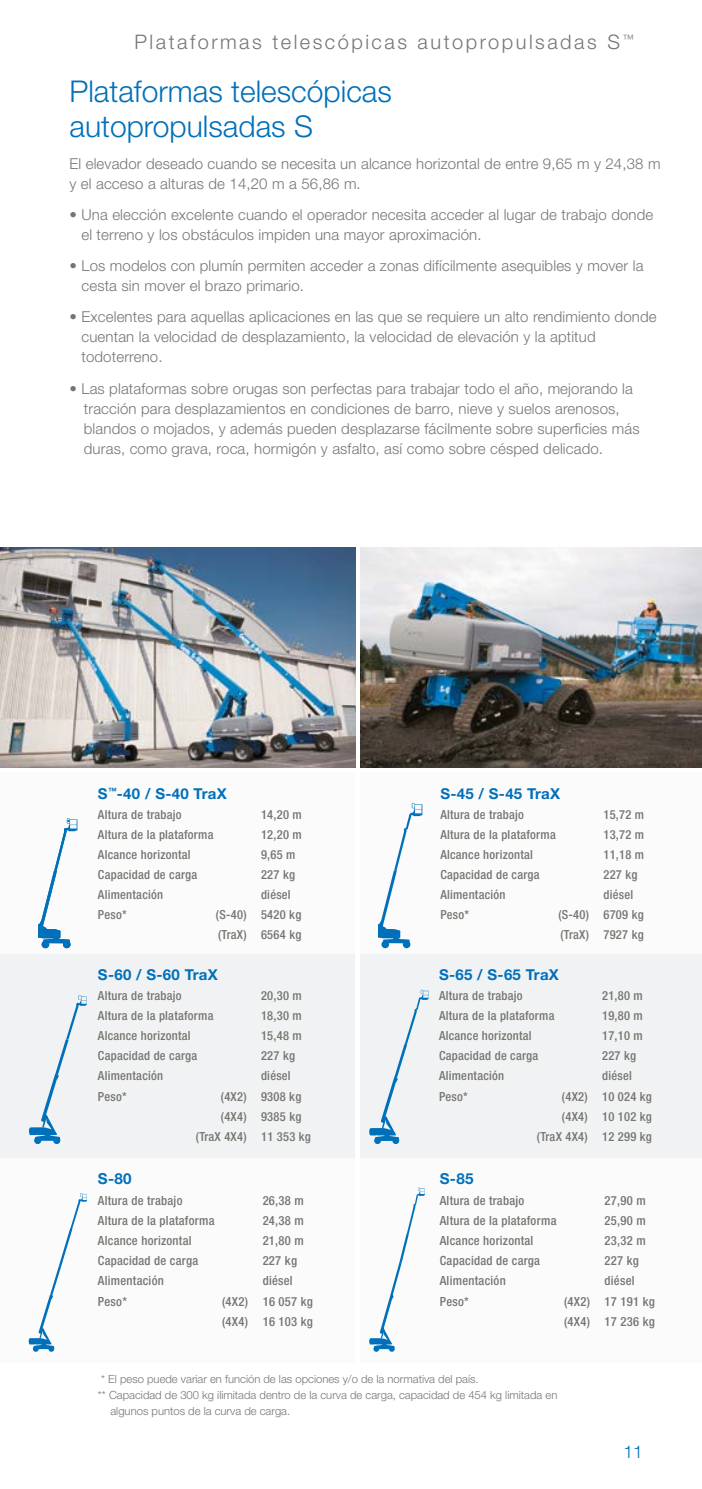
<style>
.page{position:relative;width:702px;height:1489px;background:#fff}
.page>*{position:absolute;margin:0;border:0;box-sizing:border-box;transform-origin:0 0}
.t1{font:300 30px/35px "Helvetica Neue LT Std";color:#0070ba}
.t2{font:300 20px "Helvetica Neue LT Std";letter-spacing:.125em;color:#767571}
.t3{font:300 17.5px "Helvetica Neue LT Std";color:#0070ba}
.t4{font:700 15.25px "Helvetica Neue LT Std";color:#0070ba}
.t5{font:300 15px/20px "Helvetica Neue LT Std";letter-spacing:.01em;color:#767571}
.t6{font:700 15px "Helvetica Neue LT Std";letter-spacing:.02em;color:#0070ba}
.t7{font:500 condensed 12.75px/20.2px "Helvetica Neue LT Std";letter-spacing:.02em;color:#767571}
.t8{font:500 condensed 12.5px/20px "Helvetica Neue LT Std";letter-spacing:.02em;color:#767571}
.t9{font:300 11.25px "Helvetica Neue LT Std";color:#767571}
</style>
<div class="page">
<div style="left:0;top:1158px;width:702px;height:204px;background:#fbfbfb"></div>
<div style="left:0;top:772px;width:702px;height:182px;background:#fbfbfb"></div>
<div style="left:0;top:954px;width:702px;height:204px;background:#f1f2f3"></div>
<div style="left:42px;top:940px;width:7px;height:8px;background:#0070ba;border-radius:50%"></div>
<div style="left:63px;top:940px;width:8px;height:8px;background:#0070ba;border-radius:50%"></div>
<svg style="left:38px;top:818px;width:39px;height:125px"></svg>
<div style="left:34px;top:1136px;width:7px;height:7px;background:#0070ba;border-radius:50%"></div>
<div style="left:53px;top:1136px;width:7px;height:7px;background:#0070ba;border-radius:50%"></div>
<svg style="left:29px;top:995px;width:58px;height:145px"></svg>
<svg style="left:29px;top:1193px;width:58px;height:158px"></svg>
<div style="left:381px;top:940px;width:8px;height:8px;background:#0070ba;border-radius:50%"></div>
<div style="left:403px;top:940px;width:7px;height:8px;background:#0070ba;border-radius:50%"></div>
<svg style="left:378px;top:802px;width:44px;height:141px"></svg>
<div style="left:374px;top:1137px;width:7px;height:6px;background:#0070ba;border-radius:50%"></div>
<div style="left:392px;top:1137px;width:7px;height:6px;background:#0070ba;border-radius:50%"></div>
<svg style="left:369px;top:989px;width:59px;height:151px"></svg>
<svg style="left:369px;top:1187px;width:56px;height:164px"></svg>
<div style="left:355px;top:527px;width:5px;height:841px;background:#fff"></div>
<img style="left:360px;top:547px;width:342px;height:220px">
<img style="left:0;top:547px;width:355px;height:220px">
<h2 class="t2" style="left:134px;top:30px;width:501px">Plataformas telescópicas autopropulsadas S<sup>™</sup></h2>
<h1 class="t1" style="left:69px;top:73px;width:324px">Plataformas telescópicas autopropulsadas S</h1>
<p class="t5" style="left:69px;top:153px;width:592px">El elevador deseado cuando se necesita un alcance horizontal de entre 9,65 m y 24,38 m y el acceso a alturas de 14,20 m a 56,86 m.</p>
<p class="t5" style="left:81px;top:204px;width:573px;text-indent:-12px">• Una elección excelente cuando el operador necesita acceder al lugar de trabajo donde el terreno y los obstáculos impiden una mayor aproximación.</p>
<p class="t5" style="left:81px;top:255px;width:563px;text-indent:-12px">• Los modelos con plumín permiten acceder a zonas difícilmente asequibles y mover la cesta sin mover el brazo primario.</p>
<p class="t5" style="left:81px;top:307px;width:576px;text-indent:-12px">• Excelentes para aquellas aplicaciones en las que se requiere un alto rendimiento donde cuentan la velocidad de desplazamiento, la velocidad de elevación y la aptitud todoterreno.</p>
<p class="t5" style="left:84px;top:378px;width:557px;text-indent:-14px">• Las plataformas sobre orugas son perfectas para trabajar todo el año, mejorando la tracción para desplazamientos en condiciones de barro, nieve y suelos arenosos, blandos o mojados, y además pueden desplazarse fácilmente sobre superficies más duras, como grava, roca, hormigón y asfalto, así como sobre césped delicado.</p>
<p class="t6" style="left:98px;top:784px;width:130px">S<sup>™</sup>-40 / S-40 TraX</p>
<p class="t8" style="left:98px;top:804px;width:85px">Altura de trabajo</p>
<p class="t8" style="left:261px;top:804px;width:42px">14,20 m</p>
<p class="t8" style="left:98px;top:824px;width:117px">Altura de la plataforma</p>
<p class="t8" style="left:261px;top:824px;width:42px">12,20 m</p>
<p class="t8" style="left:98px;top:844px;width:94px">Alcance horizontal</p>
<p class="t8" style="left:261px;top:844px;width:36px">9,65 m</p>
<p class="t8" style="left:98px;top:864px;width:101px">Capacidad de carga</p>
<p class="t8" style="left:261px;top:864px;width:36px">227 kg</p>
<p class="t8" style="left:98px;top:884px;width:67px">Alimentación</p>
<p class="t8" style="left:261px;top:884px;width:31px">diésel</p>
<p class="t8" style="left:98px;top:904px;width:30px">Peso*</p>
<p class="t8" style="left:216px;top:904px;width:87px">(S-40) 5420 kg (TraX) 6564 kg</p>
<p class="t6" style="left:98px;top:965px;width:121px">S-60 / S-60 TraX</p>
<p class="t8" style="left:98px;top:985px;width:85px">Altura de trabajo</p>
<p class="t8" style="left:261px;top:985px;width:42px">20,30 m</p>
<p class="t8" style="left:98px;top:1005px;width:117px">Altura de la plataforma</p>
<p class="t8" style="left:261px;top:1005px;width:42px">18,30 m</p>
<p class="t8" style="left:98px;top:1025px;width:94px">Alcance horizontal</p>
<p class="t8" style="left:261px;top:1025px;width:42px">15,48 m</p>
<p class="t8" style="left:98px;top:1045px;width:101px">Capacidad de carga</p>
<p class="t8" style="left:261px;top:1045px;width:36px">227 kg</p>
<p class="t8" style="left:98px;top:1065px;width:67px">Alimentación</p>
<p class="t8" style="left:261px;top:1065px;width:31px">diésel</p>
<p class="t8" style="left:98px;top:1085px;width:30px">Peso*</p>
<p class="t8" style="left:221px;top:1085px;width:82px">(4X2) 9308 kg</p>
<p class="t8" style="left:221px;top:1105px;width:82px">(4X4) 9385 kg</p>
<p class="t8" style="left:196px;top:1125px;width:116px">(TraX 4X4) 11 353 kg</p>
<p class="t4" style="left:98px;top:1169px;width:35px">S-80</p>
<p class="t7" style="left:98px;top:1189px;width:86px">Altura de trabajo</p>
<p class="t7" style="left:263px;top:1189px;width:43px">26,38 m</p>
<p class="t7" style="left:98px;top:1209px;width:118px">Altura de la plataforma</p>
<p class="t7" style="left:263px;top:1209px;width:43px">24,38 m</p>
<p class="t7" style="left:98px;top:1229px;width:95px">Alcance horizontal</p>
<p class="t7" style="left:263px;top:1229px;width:43px">21,80 m</p>
<p class="t7" style="left:98px;top:1250px;width:102px">Capacidad de carga</p>
<p class="t7" style="left:263px;top:1250px;width:36px">227 kg</p>
<p class="t7" style="left:98px;top:1270px;width:67px">Alimentación</p>
<p class="t7" style="left:263px;top:1270px;width:32px">diésel</p>
<p class="t7" style="left:98px;top:1290px;width:31px">Peso*</p>
<p class="t7" style="left:222px;top:1290px;width:92px">(4X2) 16 057 kg (4X4) 16 103 kg</p>
<p class="t6" style="left:440px;top:784px;width:121px">S-45 / S-45 TraX</p>
<p class="t8" style="left:440px;top:804px;width:85px">Altura de trabajo</p>
<p class="t8" style="left:603px;top:804px;width:42px">15,72 m</p>
<p class="t8" style="left:440px;top:824px;width:117px">Altura de la plataforma</p>
<p class="t8" style="left:603px;top:824px;width:42px">13,72 m</p>
<p class="t8" style="left:440px;top:844px;width:94px">Alcance horizontal</p>
<p class="t8" style="left:603px;top:844px;width:42px">11,18 m</p>
<p class="t8" style="left:440px;top:864px;width:101px">Capacidad de carga</p>
<p class="t8" style="left:603px;top:864px;width:36px">227 kg</p>
<p class="t8" style="left:440px;top:884px;width:67px">Alimentación</p>
<p class="t8" style="left:603px;top:884px;width:31px">diésel</p>
<p class="t8" style="left:440px;top:904px;width:30px">Peso*</p>
<p class="t8" style="left:558px;top:904px;width:87px">(S-40) 6709 kg (TraX) 7927 kg</p>
<p class="t6" style="left:439px;top:965px;width:121px">S-65 / S-65 TraX</p>
<p class="t8" style="left:439px;top:985px;width:85px">Altura de trabajo</p>
<p class="t8" style="left:602px;top:985px;width:42px">21,80 m</p>
<p class="t8" style="left:439px;top:1005px;width:117px">Altura de la plataforma</p>
<p class="t8" style="left:602px;top:1005px;width:42px">19,80 m</p>
<p class="t8" style="left:439px;top:1025px;width:94px">Alcance horizontal</p>
<p class="t8" style="left:602px;top:1025px;width:42px">17,10 m</p>
<p class="t8" style="left:439px;top:1045px;width:101px">Capacidad de carga</p>
<p class="t8" style="left:602px;top:1045px;width:36px">227 kg</p>
<p class="t8" style="left:439px;top:1065px;width:67px">Alimentación</p>
<p class="t8" style="left:602px;top:1065px;width:31px">diésel</p>
<p class="t8" style="left:439px;top:1085px;width:30px">Peso*</p>
<p class="t8" style="left:537px;top:1085px;width:116px;text-align:right">(4X2) 10 024 kg (4X4) 10 102 kg (TraX 4X4) 12 299 kg</p>
<p class="t4" style="left:440px;top:1169px;width:35px">S-85</p>
<p class="t7" style="left:440px;top:1189px;width:86px">Altura de trabajo</p>
<p class="t7" style="left:604px;top:1189px;width:43px">27,90 m</p>
<p class="t7" style="left:440px;top:1209px;width:118px">Altura de la plataforma</p>
<p class="t7" style="left:604px;top:1209px;width:43px">25,90 m</p>
<p class="t7" style="left:440px;top:1229px;width:95px">Alcance horizontal</p>
<p class="t7" style="left:604px;top:1229px;width:43px">23,32 m</p>
<p class="t7" style="left:440px;top:1250px;width:102px">Capacidad de carga</p>
<p class="t7" style="left:604px;top:1250px;width:36px">227 kg</p>
<p class="t7" style="left:440px;top:1270px;width:67px">Alimentación</p>
<p class="t7" style="left:604px;top:1270px;width:32px">diésel</p>
<p class="t7" style="left:440px;top:1290px;width:31px">Peso*</p>
<p class="t7" style="left:564px;top:1290px;width:92px">(4X2) 17 191 kg (4X4) 17 236 kg</p>
<p class="t9" style="left:101px;top:1371px;width:379px">* El peso puede variar en función de las opciones y/o de la normativa del país.</p>
<p class="t9" style="left:98px;top:1387px;width:461px">** Capacidad de 300 kg ilimitada dentro de la curva de carga, capacidad de 454 kg limitada en</p>
<p class="t9" style="left:110px;top:1403px;width:181px">algunos puntos de la curva de carga.</p>
<p class="t3" style="left:623px;top:1441px;width:21px">11</p>
</div>
